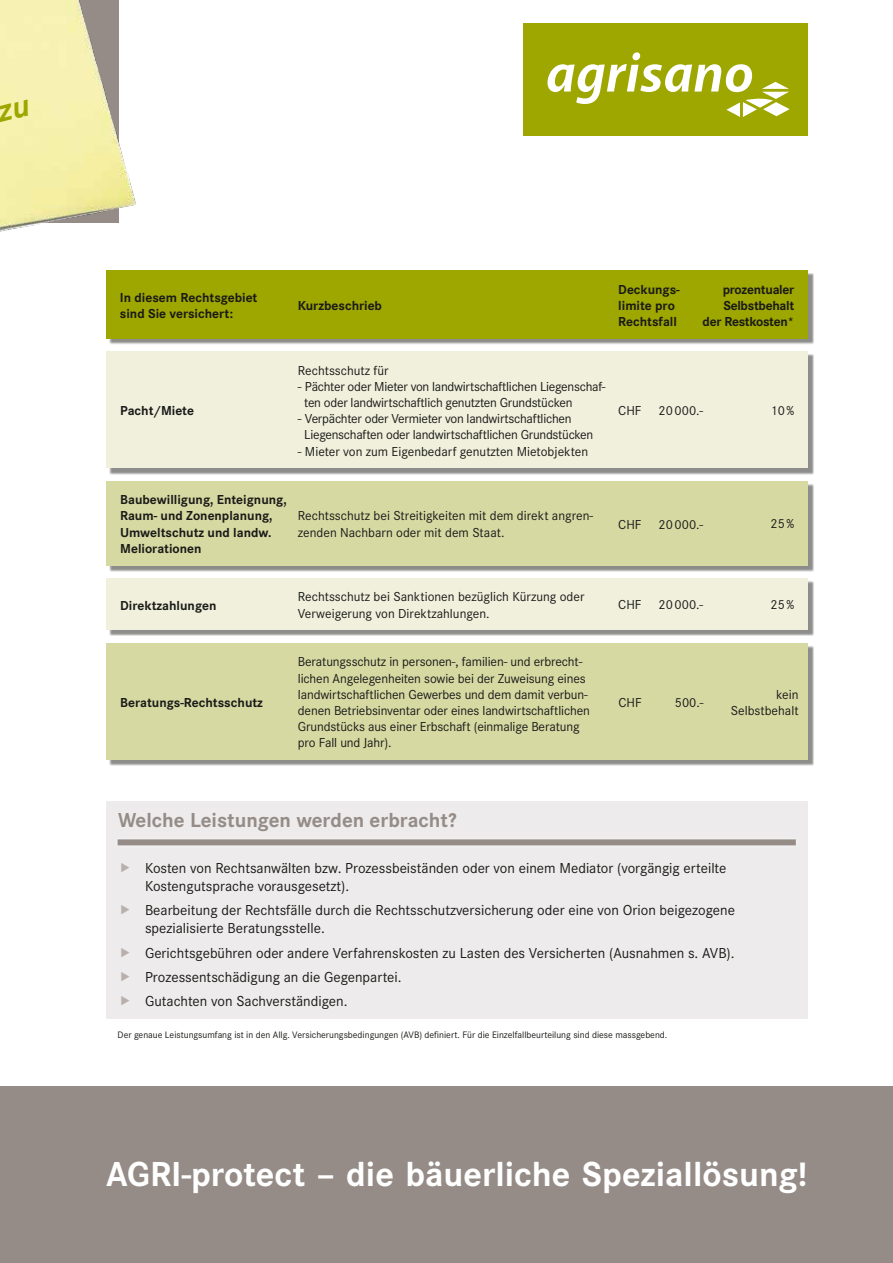
<style>
.page{position:relative;width:893px;height:1263px;background:#fff}
.page>*{position:absolute;margin:0;border:0;box-sizing:border-box;transform-origin:0 0}
.t1{font:700 36px "Corporate S";color:#fff}
.t2{font:700 21px "Corporate S";color:#958c87}
.t3{font:15px/18px "Corporate S";color:#1a1a18}
.t4{font:13.5px/16.2px "Corporate S";letter-spacing:-.01em;color:#1a1a18}
.t5{font:700 13.5px/16.2px "Corporate S";color:#1a1a18}
.t6{font:700 13.5px/16.2px "Corporate S";letter-spacing:-.02em;color:#1a1a18;text-align:right}
.t7{font:9.75px "Corporate S";color:#1a1a18}
</style>
<div class="page">
<div style="left:0;top:1086px;width:893px;height:177px;background:#958c87"></div>
<div style="left:524px;top:23px;width:284px;height:113px;background:#9ea600"></div>
<svg style="left:547px;top:52px;width:243px;height:65px"></svg>
<div style="left:106px;top:801px;width:702px;height:218px;background:#edebeb"></div>
<img style="left:0;top:0;width:178px;height:271px">
<div style="left:109px;top:273px;width:705px;height:72px;background:#1a1a18;opacity:.5"></div>
<div style="left:106px;top:271px;width:702px;height:68px;background:#9ea600"></div>
<div style="left:109px;top:354px;width:705px;height:121px;background:#1a1a18;opacity:.5"></div>
<div style="left:106px;top:352px;width:702px;height:116px;background:#f0f0dd"></div>
<div style="left:109px;top:581px;width:705px;height:55px;background:#1a1a18;opacity:.5"></div>
<div style="left:106px;top:578px;width:702px;height:52px;background:#f0f0dd"></div>
<div style="left:109px;top:483px;width:705px;height:89px;background:#1a1a18;opacity:.5"></div>
<div style="left:106px;top:481px;width:702px;height:85px;background:#d7d9a3"></div>
<div style="left:109px;top:645px;width:705px;height:121px;background:#1a1a18;opacity:.5"></div>
<div style="left:106px;top:643px;width:702px;height:117px;background:#d7d9a3"></div>
<div style="left:114px;top:836px;width:685px;height:12px;background:#fff;opacity:.75"></div>
<div style="left:118px;top:839px;width:678px;height:6px;background:#958c87"></div>
<svg style="left:0;top:99px;width:32px;height:24px"></svg>
<p class="t5" style="left:120px;top:289px;width:139px">In diesem Rechtsgebiet sind Sie versichert:</p>
<p class="t5" style="left:298px;top:298px;width:86px">Kurzbeschrieb</p>
<p class="t5" style="left:618px;top:281px;width:63px">Deckungs&shy;limite pro<br>Rechtsfall</p>
<p class="t6" style="left:703px;top:281px;width:93px">prozentualer<br>Selbstbehalt der Restkosten*</p>
<p class="t5" style="left:120px;top:403px;width:75px">Pacht/Miete</p>
<p class="t4" style="left:298px;top:362px;width:92px">Rechtsschutz für</p>
<p class="t4" style="left:304px;top:378px;width:303px;text-indent:-6px">- Pächter oder Mieter von landwirtschaftlichen Liegenschaf&shy;ten oder landwirtschaftlich genutzten Grundstücken</p>
<p class="t4" style="left:304px;top:411px;width:291px;text-indent:-6px">- Verpächter oder Vermieter von landwirtschaftlichen<br>Liegenschaften oder landwirtschaftlichen Grundstücken</p>
<p class="t4" style="left:298px;top:443px;width:292px">- Mieter von zum Eigenbedarf genutzten Mietobjekten</p>
<p class="t4" style="left:618px;top:403px;width:25px">CHF</p>
<p class="t4" style="left:658px;top:403px;width:46px">20000.-</p>
<p class="t4" style="left:770px;top:402px;width:25px">10%</p>
<p class="t5" style="left:120px;top:492px;width:168px">Baubewilligung, Enteignung,<br>Raum- und Zonenplanung,<br>Umweltschutz und landw.<br>Meliorationen</p>
<p class="t4" style="left:298px;top:508px;width:297px">Rechtsschutz bei Streitigkeiten mit dem direkt angren&shy;zenden Nachbarn oder mit dem Staat.</p>
<p class="t4" style="left:618px;top:516px;width:25px">CHF</p>
<p class="t4" style="left:658px;top:516px;width:46px">20000.-</p>
<p class="t4" style="left:770px;top:516px;width:25px">25%</p>
<p class="t5" style="left:120px;top:597px;width:98px">Direktzahlungen</p>
<p class="t4" style="left:298px;top:589px;width:288px">Rechtsschutz bei Sanktionen bezüglich Kürzung oder<br>Verweigerung von Direktzahlungen.</p>
<p class="t4" style="left:618px;top:597px;width:25px">CHF</p>
<p class="t4" style="left:658px;top:597px;width:46px">20000.-</p>
<p class="t4" style="left:770px;top:597px;width:25px">25%</p>
<p class="t5" style="left:120px;top:695px;width:144px">Beratungs-Rechtsschutz</p>
<p class="t4" style="left:298px;top:654px;width:294px">Beratungsschutz in personen-, familien- und erbrecht&shy;lichen Angelegenheiten sowie bei der Zuweisung eines landwirtschaftlichen Gewerbes und dem damit verbun&shy;denen Betriebsinventar oder eines landwirtschaftlichen Grundstücks aus einer Erbschaft (einmalige Beratung pro Fall und Jahr).</p>
<p class="t4" style="left:618px;top:694px;width:25px">CHF</p>
<p class="t4" style="left:675px;top:694px;width:30px">500.-</p>
<p class="t4" style="left:731px;top:686px;width:69px;text-align:right">kein<br>Selbstbehalt</p>
<h2 class="t2" style="left:118px;top:808px;width:340px">Welche Leistungen werden erbracht?</h2>
<p class="t3" style="left:145px;top:859px;width:583px">Kosten von Rechtsanwälten bzw. Prozessbeiständen oder von einem Mediator (vorgängig erteilte<br>Kostengutsprache vorausgesetzt).</p>
<p class="t3" style="left:145px;top:901px;width:591px">Bearbeitung der Rechtsfälle durch die Rechtsschutzversicherung oder eine von Orion beigezogene spezialisierte Beratungsstelle.</p>
<p class="t3" style="left:145px;top:940px;width:591px;line-height:24.3px">Gerichtsgebühren oder andere Verfahrenskosten zu Lasten des Versicherten (Ausnahmen s. AVB).<br>Prozessentschädigung an die Gegenpartei.<br>Gutachten von Sachverständigen.</p>
<p class="t7" style="left:118px;top:1029px;width:551px">Der genaue Leistungsumfang ist in den Allg. Versicherungsbedingungen (AVB) definiert. Für die Einzelfallbeurteilung sind diese massgebend.</p>
<h1 class="t1" style="left:106px;top:1154px;width:702px">AGRI-protect – die bäuerliche Speziallösung!</h1>
</div>
